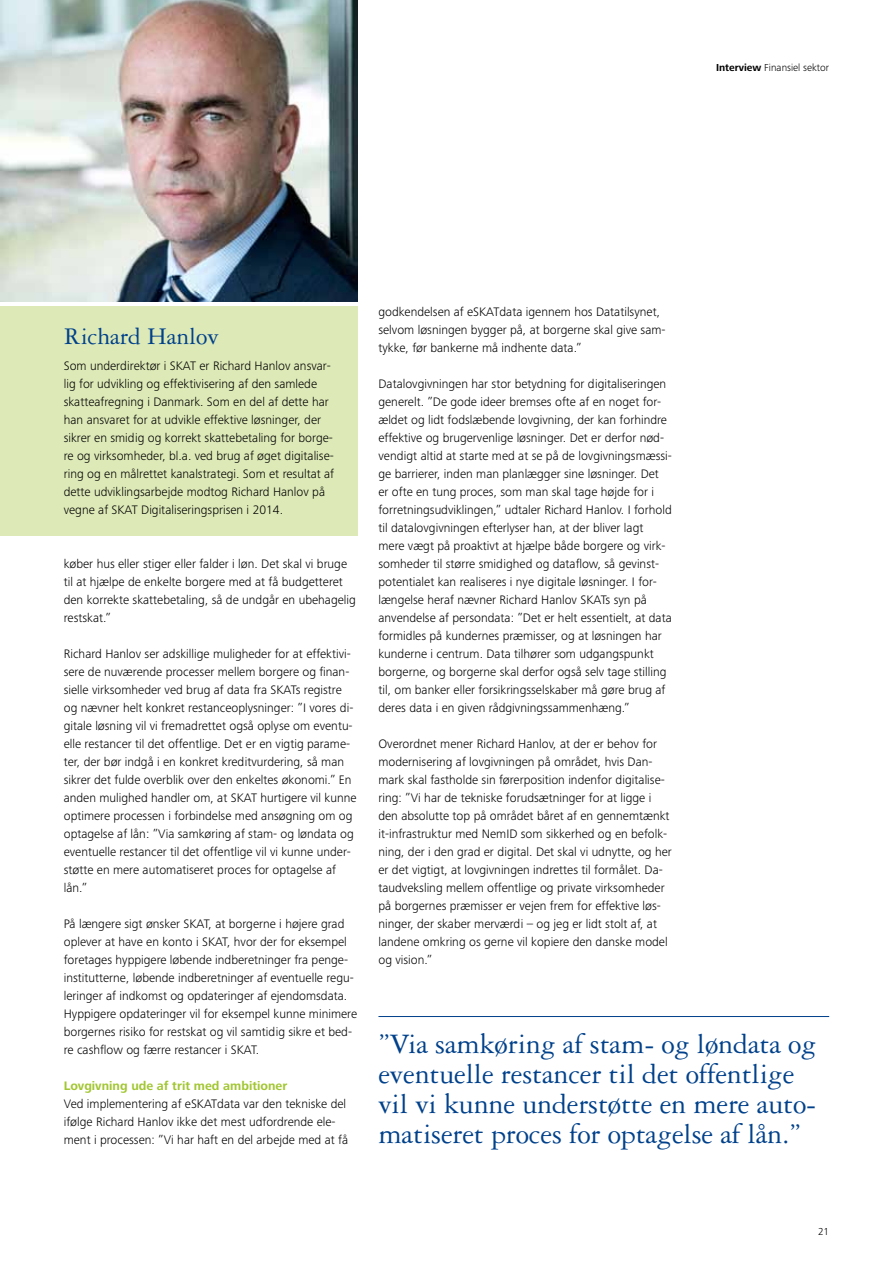
<style>
.page{position:relative;width:893px;height:1263px;background:#fff}
.page>*{position:absolute;margin:0;border:0;box-sizing:border-box;transform-origin:0 0}
.t1{font:30px/30px "Garamond 3 LT Std";letter-spacing:-.005em;color:#00418b}
.t2{font:25.5px "Garamond 3 LT Std";letter-spacing:-.005em;color:#00418b}
.t3{font:300 12.75px/18px "Frutiger Next Pro";color:#000}
.t4{font:700 12.75px "Frutiger Next Pro";color:#a2c632}
.t5{font:300 10.5px "Frutiger Next Pro";color:#000}
.s1{font-weight:700}
</style>
<div class="page">
<img style="left:0;top:0;width:357px;height:302px">
<hr style="left:378px;top:1016px;width:451px;height:1px;background:#00418b">
<div style="left:0;top:306px;width:357px;height:230px;background:#dde9b7"></div>
<p class="t5" style="left:716px;top:62px;width:115px"><span class="s1">Interview</span> Finansiel sektor</p>
<h2 class="t2" style="left:64px;top:322px;width:156px">Richard Hanlov</h2>
<p class="t3" style="left:64px;top:356px;width:272px">Som underdirektør i SKAT er Richard Hanlov ansvar&shy;lig for udvikling og effektivisering af den samlede skatteafregning i Danmark. Som en del af dette har han ansvaret for at udvikle effektive løsninger, der sikrer en smidig og korrekt skattebetaling for borge&shy;re og virksomheder, bl.a. ved brug af øget digitalise&shy;ring og en målrettet kanalstrategi. Som et resultat af dette udviklingsarbejde modtog Richard Hanlov på vegne af SKAT Digitaliseringsprisen i 2014.</p>
<p class="t3" style="left:64px;top:554px;width:294px">køber hus eller stiger eller falder i løn. Det skal vi bruge til at hjælpe de enkelte borgere med at få budgetteret den korrekte skattebetaling, så de undgår en ubehagelig restskat.”</p>
<p class="t3" style="left:64px;top:644px;width:294px">Richard Hanlov ser adskillige muligheder for at effektivi&shy;sere de nuværende processer mellem borgere og finan&shy;sielle virksomheder ved brug af data fra SKATs registre og nævner helt konkret restanceoplysninger: ”I vores di&shy;gitale løsning vil vi fremadrettet også oplyse om eventu&shy;elle restancer til det offentlige. Det er en vigtig parame&shy;ter, der bør indgå i en konkret kreditvurdering, så man sikrer det fulde overblik over den enkeltes økonomi.” En anden mulighed handler om, at SKAT hurtigere vil kunne optimere processen i forbindelse med ansøgning om og optagelse af lån: ”Via samkøring af stam- og løndata og eventuelle restancer til det offentlige vil vi kunne under&shy;støtte en mere automatiseret proces for optagelse af lån.”</p>
<p class="t3" style="left:64px;top:914px;width:295px">På længere sigt ønsker SKAT, at borgerne i højere grad oplever at have en konto i SKAT, hvor der for eksempel foretages hyppigere løbende indberetninger fra penge&shy;institutterne, løbende indberetninger af eventuelle regu&shy;leringer af indkomst og opdateringer af ejendomsdata.<br>Hyppigere opdateringer vil for eksempel kunne minimere borgernes risiko for restskat og vil samtidig sikre et bed&shy;re cashflow og færre restancer i SKAT.</p>
<p class="t4" style="left:64px;top:1078px;width:225px">Lovgivning ude af trit med ambitioner</p>
<p class="t3" style="left:64px;top:1094px;width:286px">Ved implementering af eSKATdata var den tekniske del ifølge Richard Hanlov ikke det mest udfordrende ele&shy;ment i processen: ”Vi har haft en del arbejde med at få</p>
<p class="t3" style="left:378px;top:302px;width:289px">godkendelsen af eSKATdata igennem hos Datatilsynet, selvom løsningen bygger på, at borgerne skal give sam&shy;tykke, før bankerne må indhente data.”</p>
<p class="t3" style="left:378px;top:375px;width:295px">Datalovgivningen har stor betydning for digitaliseringen generelt. ”De gode ideer bremses ofte af en noget for&shy;ældet og lidt fodslæbende lovgivning, der kan forhindre effektive og brugervenlige løsninger. Det er derfor nød&shy;vendigt altid at starte med at se på de lovgivningsmæssi&shy;ge barrierer, inden man planlægger sine løsninger. Det er ofte en tung proces, som man skal tage højde for i forretningsudviklingen,” udtaler Richard Hanlov. I forhold til datalovgivningen efterlyser han, at der bliver lagt mere vægt på proaktivt at hjælpe både borgere og virk&shy;somheder til større smidighed og dataflow, så gevinst&shy;potentialet kan realiseres i nye digitale løsninger. I for&shy;længelse heraf nævner Richard Hanlov SKATs syn på anvendelse af persondata: ”Det er helt essentielt, at data formidles på kundernes præmisser, og at løsningen har kunderne i centrum. Data tilhører som udgangspunkt borgerne, og borgerne skal derfor også selv tage stilling til, om banker eller forsikringsselskaber må gøre brug af deres data i en given rådgivningssammenhæng.”</p>
<p class="t3" style="left:378px;top:735px;width:295px">Overordnet mener Richard Hanlov, at der er behov for modernisering af lovgivningen på området, hvis Dan&shy;mark skal fastholde sin førerposition indenfor digitalise&shy;ring: ”Vi har de tekniske forudsætninger for at ligge i den absolutte top på området båret af en gennemtænkt it-infrastruktur med NemID som sikkerhed og en befolk&shy;ning, der i den grad er digital. Det skal vi udnytte, og her er det vigtigt, at lovgivningen indrettes til formålet. Da&shy;taudveksling mellem offentlige og private virksomheder på borgernes præmisser er vejen frem for effektive løs&shy;ninger, der skaber merværdi – og jeg er lidt stolt af, at landene omkring os gerne vil kopiere den danske model og vision.”</p>
<h1 class="t1" style="left:378px;top:1029px;width:439px">”Via samkøring af stam- og løndata og eventuelle restancer til det offentlige vil vi kunne understøtte en mere auto&shy;matiseret proces for optagelse af lån.”</h1>
<p class="t5" style="left:818px;top:1225px;width:13px">21</p>
</div>
